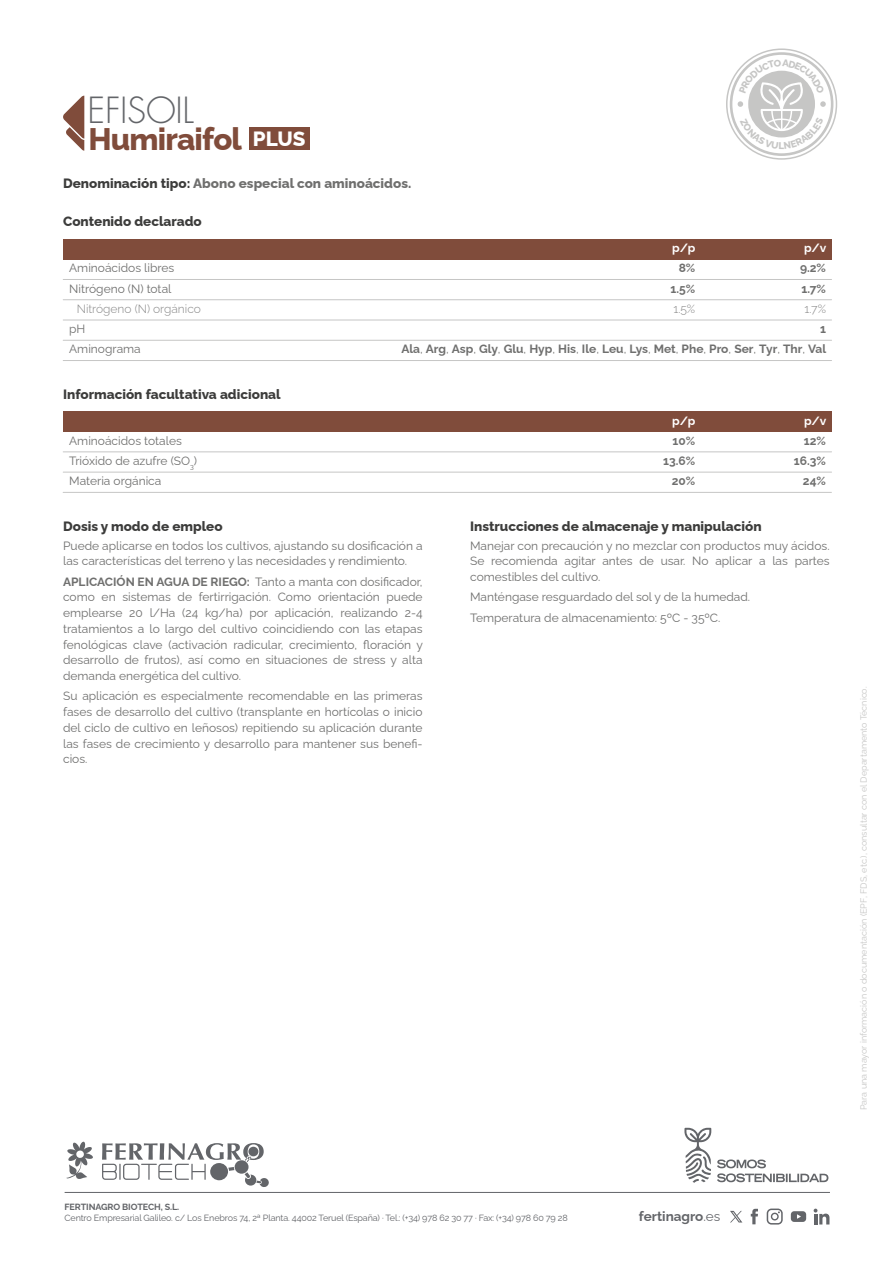
<style>
.page{position:relative;width:893px;height:1263px;background:#fff}
.page>*{position:absolute;margin:0;border:0;box-sizing:border-box;transform-origin:0 0}
.t1{font:300 35.1px "Futura LT";letter-spacing:-.01em;color:#636569}
.t2{font:800 31.2px "Raleway";letter-spacing:-.025em;color:#804c3b}
.t3{font:800 20.55px "Raleway";color:#fff}
.t4{font:800 13.5px "Raleway";color:#3c3c3b}
.t5{font:800 13.5px "Raleway";color:#6f6f6e}
.t6{font:700 13.5px "Raleway";color:#636569}
.t7{font:12px/15.8px "Raleway";color:#6f6f6e;text-align:justify}
.t8{font:700 12px "Raleway";color:#6f6f6e}
.t9{font:300 12px "Raleway";color:#868686}
.t10{font:700 12px "Raleway";color:#fff}
.t11{font:9px "Raleway";letter-spacing:-.015em;color:#636569}
.t12{font:9px "Raleway";color:#c6c6c5}
.t13{font:700 9px "Raleway";letter-spacing:-.01em;color:#636569}
.s1{color:#3c3c3b}
.s2{font-weight:400}
.s3{font-weight:700}
</style>
<div class="page">
<div style="left:63px;top:239px;width:768px;height:20px;background:#804c3b"></div>
<svg style="left:727px;top:49px;width:109px;height:110px"></svg>
<div style="left:726px;top:48px;width:111px;height:112px;border:2px solid #c6c6c5;border-radius:50%"></div>
<svg style="left:731px;top:54px;width:101px;height:101px"></svg>
<div style="left:730px;top:52px;width:103px;height:104px;border:3px solid #c6c6c5;border-radius:50%"></div>
<hr style="left:63px;top:279px;width:769px;height:1px;background:#c6c6c5">
<hr style="left:63px;top:299px;width:769px;height:1px;background:#c6c6c5">
<hr style="left:63px;top:320px;width:769px;height:1px;background:#c6c6c5">
<hr style="left:63px;top:340px;width:769px;height:1px;background:#c6c6c5">
<hr style="left:63px;top:360px;width:769px;height:1px;background:#c6c6c5">
<hr style="left:63px;top:492px;width:768px;height:1px;background:#c6c6c5">
<div style="left:63px;top:411px;width:768px;height:21px;background:#804c3b"></div>
<hr style="left:63px;top:452px;width:769px;height:1px;background:#c6c6c5">
<hr style="left:63px;top:472px;width:769px;height:1px;background:#c6c6c5">
<div style="left:249px;top:128px;width:61px;height:22px;background:#804c3b"></div>
<svg style="left:63px;top:96px;width:21px;height:55px"></svg>
<svg style="left:791px;top:1211px;width:15px;height:11px"></svg>
<svg style="left:751px;top:1209px;width:7px;height:15px"></svg>
<svg style="left:767px;top:1208px;width:16px;height:16px"></svg>
<svg style="left:814px;top:1208px;width:15px;height:16px"></svg>
<svg style="left:730px;top:1211px;width:12px;height:11px"></svg>
<hr style="left:65px;top:1192px;width:765px;height:1px;background:#636569">
<svg style="left:717px;top:1159px;width:111px;height:23px"></svg>
<svg style="left:684px;top:1128px;width:27px;height:55px"></svg>
<svg style="left:66px;top:1141px;width:27px;height:38px"></svg>
<svg style="left:102px;top:1143px;width:167px;height:44px"></svg>
<svg style="left:738px;top:59px;width:88px;height:90px"></svg>
<h1 class="t1" style="left:88px;top:89px;width:108px">EFISOIL</h1>
<h2 class="t2" style="left:88px;top:114px;width:155px">Humiraifol</h2>
<h3 class="t3" style="left:253px;top:122px;width:54px">PLUS</h3>
<p class="t5" style="left:63px;top:173px;width:350px"><span class="s1">Denominación tipo:</span> Abono especial con aminoácidos.</p>
<p class="t4" style="left:63px;top:211px;width:140px">Contenido declarado</p>
<p class="t10" style="left:672px;top:238px;width:25px">p/p</p>
<p class="t10" style="left:804px;top:238px;width:24px">p/v</p>
<p class="t7" style="left:69px;top:259px;width:107px">Aminoácidos libres</p>
<p class="t8" style="left:679px;top:259px;width:18px">8%</p>
<p class="t8" style="left:800px;top:259px;width:27px">9.2%</p>
<p class="t7" style="left:69px;top:279px;width:104px">Nitrógeno (N) total</p>
<p class="t8" style="left:671px;top:279px;width:26px">1.5%</p>
<p class="t8" style="left:801px;top:279px;width:26px">1.7%</p>
<p class="t9" style="left:77px;top:299px;width:126px">Nitrógeno (N) orgánico</p>
<p class="t9" style="left:673px;top:299px;width:23px">1.5%</p>
<p class="t9" style="left:804px;top:299px;width:23px">1.7%</p>
<p class="t7" style="left:69px;top:320px;width:18px">pH</p>
<p class="t8" style="left:820px;top:319px;width:7px">1</p>
<p class="t7" style="left:69px;top:340px;width:73px">Aminograma</p>
<p class="t8" style="left:401px;top:340px;width:426px">Ala<span class="s2">,</span> Arg<span class="s2">,</span> Asp<span class="s2">,</span> Gly<span class="s2">,</span> Glu<span class="s2">,</span> Hyp<span class="s2">,</span> His<span class="s2">,</span> Ile<span class="s2">,</span> Leu<span class="s2">,</span> Lys<span class="s2">,</span> Met<span class="s2">,</span> Phe<span class="s2">,</span> Pro<span class="s2">,</span> Ser<span class="s2">,</span> Tyr<span class="s2">,</span> Thr<span class="s2">,</span> Val</p>
<p class="t4" style="left:63px;top:383px;width:219px">Información facultativa adicional</p>
<p class="t10" style="left:672px;top:411px;width:25px">p/p</p>
<p class="t10" style="left:804px;top:411px;width:24px">p/v</p>
<p class="t7" style="left:69px;top:431px;width:114px">Aminoácidos totales</p>
<p class="t8" style="left:673px;top:431px;width:24px">10%</p>
<p class="t8" style="left:804px;top:431px;width:24px">12%</p>
<p class="t7" style="left:69px;top:452px;width:129px">Trióxido de azufre (SO<sub>3</sub>)</p>
<p class="t8" style="left:663px;top:451px;width:34px">13.6%</p>
<p class="t8" style="left:794px;top:451px;width:34px">16.3%</p>
<p class="t7" style="left:69px;top:472px;width:94px">Materia orgánica</p>
<p class="t8" style="left:672px;top:471px;width:25px">20%</p>
<p class="t8" style="left:803px;top:471px;width:25px">24%</p>
<p class="t4" style="left:63px;top:515px;width:161px">Dosis y modo de empleo</p>
<p class="t7" style="left:63px;top:536px;width:361px">Puede aplicarse en todos los cultivos, ajustando su dosificación a las características del terreno y las necesidades y rendimiento.</p>
<p class="t7" style="left:63px;top:572px;width:361px"><span class="s3">APLICACIÓN EN AGUA DE RIEGO:</span> Tanto a manta con dosificador, como en sistemas de fertirrigación. Como orientación puede emplearse 20 l/Ha (24 kg/ha) por aplicación, realizando 2-4 tratamientos a lo largo del cultivo coincidiendo con las etapas fenológicas clave (activación radicular, crecimiento, floración y desarrollo de frutos), así como en situaciones de stress y alta demanda energética del cultivo.</p>
<p class="t7" style="left:63px;top:687px;width:361px">Su aplicación es especialmente recomendable en las primeras fases de desarrollo del cultivo (transplante en hortícolas o inicio del ciclo de cultivo en leñosos) repitiendo su aplicación durante las fases de crecimiento y desarrollo para mantener sus benefi&shy;cios.</p>
<p class="t4" style="left:470px;top:515px;width:293px">Instrucciones de almacenaje y manipulación</p>
<p class="t7" style="left:470px;top:536px;width:361px">Manejar con precaución y no mezclar con productos muy ácidos.<br>Se recomienda agitar antes de usar. No aplicar a las partes comestibles del cultivo.</p>
<p class="t7" style="left:470px;top:586px;width:282px;line-height:20.2px">Manténgase resguardado del sol y de la humedad.<br>Temperatura de almacenamiento: 5ºC - 35ºC.</p>
<p class="t12" style="left:856px;top:1110px;width:425px;rotate:-90deg">Para una mayor información o documentación (EPF, FDS, etc.), consultar con el Departamento Técnico.</p>
<p class="t13" style="left:64px;top:1199px;width:116px">FERTINAGRO BIOTECH, S.L.</p>
<p class="t11" style="left:64px;top:1210px;width:505px">Centro Empresarial Galileo. c/ Los Enebros 74, 2ª Planta. 44002 Teruel (España) · Tel.: (+34) 978 62 30 77 · Fax: (+34) 978 60 79 28</p>
<p class="t6" style="left:639px;top:1205px;width:83px">fertinagro<span class="s2">.es</span></p>
</div>
